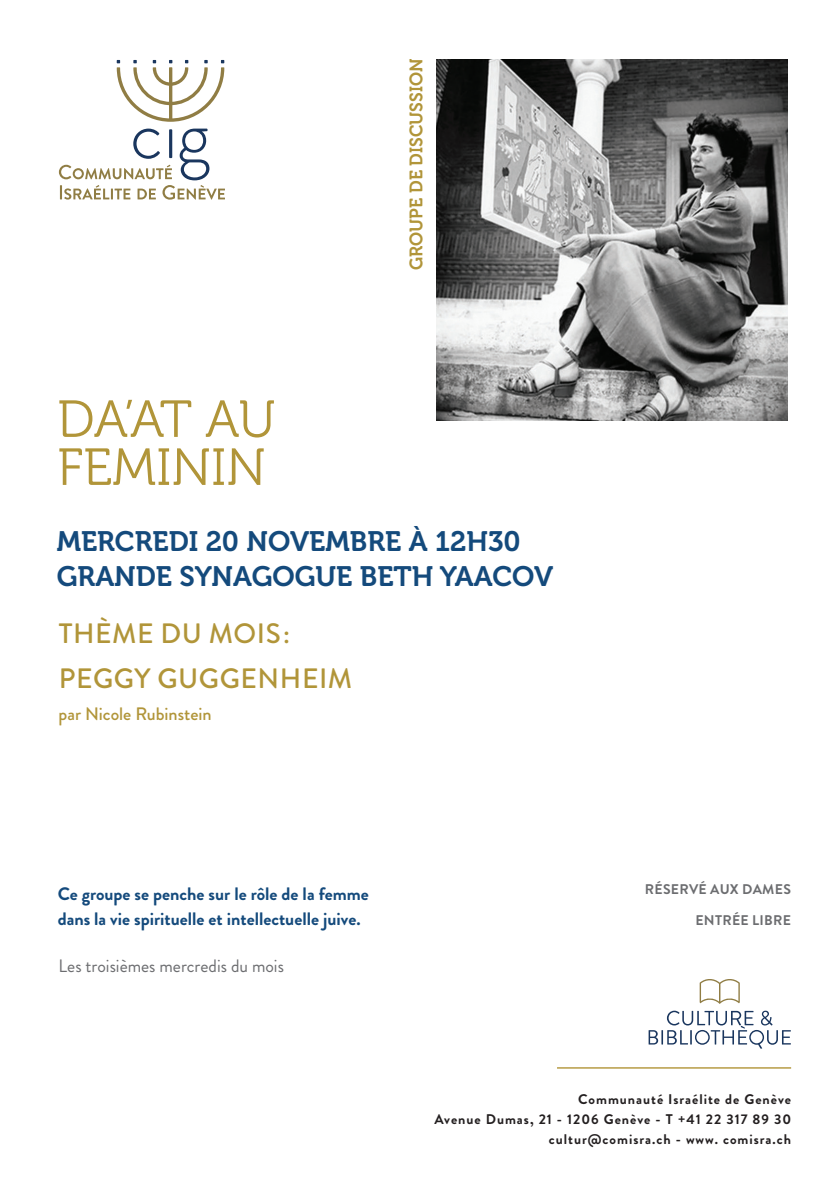
<style>
.page{position:relative;width:840px;height:1191px;background:#fff}
.page>*{position:absolute;margin:0;border:0;box-sizing:border-box;transform-origin:0 0}
.t1{font:52px/48px "Museo 300";color:#b19539}
.t2{font:28px/35.2px "Museo 700";color:#144a7c}
.t3{font:500 28px/45px "Brandon Grotesque";letter-spacing:.02em;color:#b19539}
.t4{font:700 18px/25.4px "Brandon Grotesque";color:#144a7c}
.t5{font:18px "Brandon Grotesque";color:#6c6d70}
.t6{font:500 18px "Brandon Grotesque";color:#b19539}
.t7{font:18px "Museo 700";color:#b19539}
.t8{font:700 14px/20px "Brandon Grotesque";letter-spacing:.07em;color:#231f20;text-align:right}
.t9{font:700 14px "Brandon Grotesque";letter-spacing:.02em;color:#6c6d70}
</style>
<div class="page">
<svg style="left:117px;top:60px;width:107px;height:62px"></svg>
<svg style="left:59px;top:129px;width:166px;height:71px"></svg>
<img style="left:436px;top:59px;width:351px;height:362px">
<hr style="left:556px;top:1067px;width:234px;height:1px;background:#b19539">
<svg style="left:699px;top:979px;width:40px;height:25px"></svg>
<svg style="left:648px;top:1010px;width:142px;height:38px"></svg>
<h1 class="t1" style="left:57px;top:396px;width:220px">DA’AT AU<br>FEMININ</h1>
<p class="t7" style="left:406px;top:270px;width:213px;rotate:-90deg">GROUPE DE DISCUSSION</p>
<h2 class="t2" style="left:57px;top:524px;width:497px">MERCREDI 20 NOVEMBRE À 12H30<br>GRANDE SYNAGOGUE BETH YAACOV</h2>
<h2 class="t3" style="left:59px;top:612px;width:295px">THÈME DU MOIS :<br>PEGGY GUGGENHEIM</h2>
<p class="t6" style="left:59px;top:701px;width:154px">par Nicole Rubinstein</p>
<p class="t4" style="left:58px;top:881px;width:312px">Ce groupe se penche sur le rôle de la femme dans la vie spirituelle et intellectuelle juive.</p>
<p class="t5" style="left:59px;top:953px;width:227px">Les troisièmes mercredis du mois</p>
<p class="t9" style="left:644px;top:879px;width:147px">RÉSERVÉ AUX DAMES</p>
<p class="t9" style="left:695px;top:910px;width:97px">ENTRÉE LIBRE</p>
<p class="t8" style="left:434px;top:1089px;width:358px">Communauté Israélite de Genève<br>Avenue Dumas, 21 - 1206 Genève - T +41 22 317 89 30 cultur@comisra.ch - www. comisra.ch</p>
</div>
